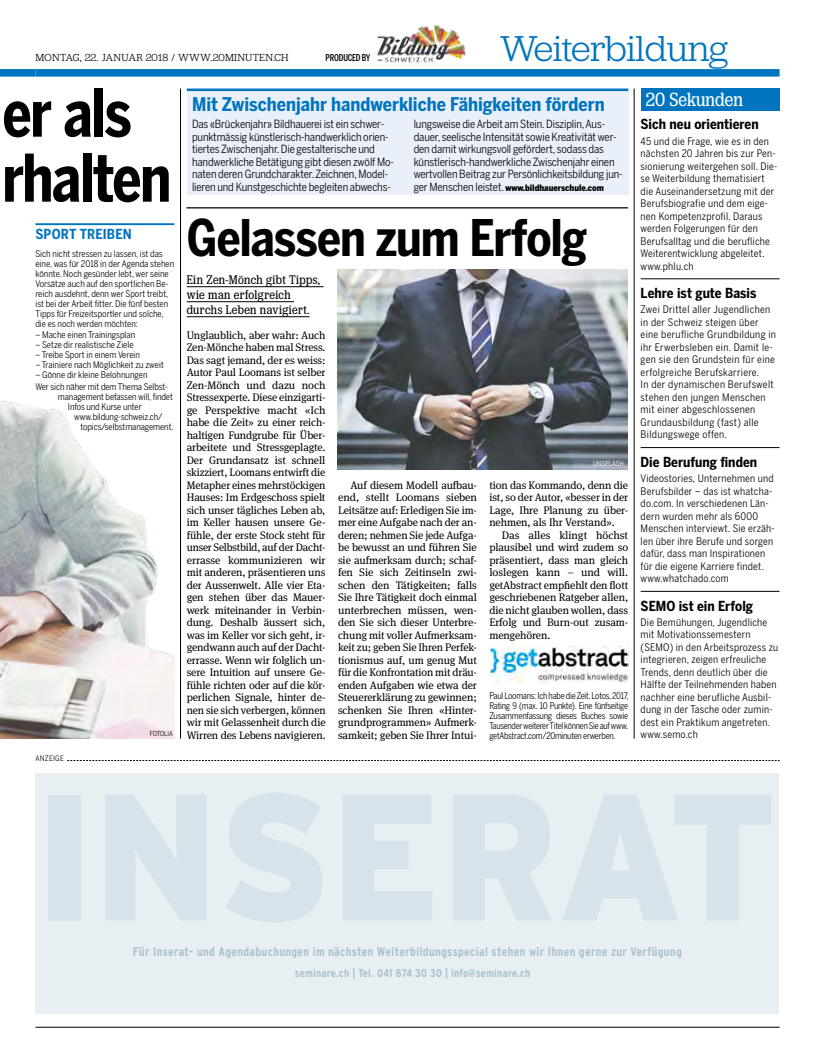
<style>
.page{position:relative;width:815px;height:1063px;background:#fff}
.page>*{position:absolute;margin:0;border:0;box-sizing:border-box;transform-origin:0 0}
.t1{font:700 65px/65px "Benton Sans Cond";letter-spacing:-.03em;color:#000;scale:.91 1}
.t2{font:700 50px "Benton Sans Cond";letter-spacing:-.025em;color:#000}
.t3{font:300 37.5px "Jubilat";letter-spacing:-.01em;color:#0074be}
.t4{font:20px "Jubilat Cond";color:#fff}
.t5{font:700 18.75px "Benton Sans Cond";color:#0074be}
.t6{font:700 13.75px "Benton Sans Cond";color:#000}
.t7{font:700 13.75px "Benton Sans Cond";letter-spacing:.01em;color:#0074be}
.t8{font:13.12px/15px "Jubilat Cond";letter-spacing:.025em;color:#000}
.t9{font:700 condensed 12.5px "Interstate";letter-spacing:.025em;color:#a8c1cf}
.t10{font:11.25px/12.5px "Benton Sans Cond";letter-spacing:-.01em;color:#000}
.t11{font:700 condensed 11.25px "Interstate";letter-spacing:.025em;color:#a8c1cf}
.t12{font:11px/12.5px "Meta Serif OT";letter-spacing:-.01em;color:#000;text-align:justify}
.t13{font:300 10.62px "Jubilat";letter-spacing:.02em;color:#000}
.t14{font:10.25px/12.5px "Benton Sans Cond";letter-spacing:.02em;color:#000}
.t15{font:10px "Courier";color:#000}
.t16{font:500 9.38px "Benton Sans Comp";letter-spacing:-.015em;color:#000}
.t17{font:9px/10px "Benton Sans Cond";color:#000}
.t18{font:900 8.75px "Benton Sans Cond";color:#000}
.t19{font:7.5px "Benton Sans Cond";letter-spacing:.04em;color:#000}
.t20{font:6.88px "Benton Sans Cond";letter-spacing:-.005em;color:#fff}
.t21{font:6.88px "Benton Sans Cond";letter-spacing:-.02em;color:#000}
.s1{font-weight:400;font-size:11.25px}
</style>
<div class="page">
<div style="left:35px;top:69px;width:745px;height:8px;background:#0074be"></div>
<div style="left:0;top:69px;width:35px;height:8px;background:#0074be"></div>
<div style="left:641px;top:89px;width:139px;height:22px;background:#0074be"></div>
<hr style="left:641px;top:278px;width:139px;height:1px;background:#000">
<hr style="left:641px;top:447px;width:139px;height:1px;background:#000">
<hr style="left:641px;top:591px;width:139px;height:1px;background:#000">
<svg style="left:67px;top:760px;width:713px;height:1px"></svg>
<hr style="left:634px;top:89px;width:1px;height:650px;background:#000">
<hr style="left:180px;top:89px;width:1px;height:650px;background:#000">
<div style="left:187px;top:89px;width:441px;height:106px;background:#e9f0fa"></div>
<hr style="left:187px;top:89px;width:441px;height:2px;background:#0074be">
<hr style="left:187px;top:286px;width:137px;height:1px;background:#000">
<hr style="left:187px;top:301px;width:107px;height:1px;background:#000">
<hr style="left:187px;top:316px;width:122px;height:1px;background:#000">
<hr style="left:186px;top:207px;width:442px;height:1px;background:#000">
<hr style="left:35px;top:1027px;width:745px;height:1px;background:#000">
<img style="left:377px;top:24px;width:89px;height:39px">
<hr style="left:35px;top:223px;width:139px;height:2px;background:#0074be">
<img style="left:489px;top:647px;width:139px;height:36px">
<img style="left:338px;top:270px;width:290px;height:200px">
<img style="left:0;top:400px;width:174px;height:339px">
<div style="left:35px;top:773px;width:744px;height:241px;background:#e8eff3"></div>
<h3 class="t3" style="left:500px;top:29px;width:230px">Weiterbildung</h3>
<h3 class="t4" style="left:646px;top:88px;width:99px">20 Sekunden</h3>
<p class="t6" style="left:641px;top:116px;width:120px">Sich neu orientieren</p>
<p class="t14" style="left:641px;top:135px;width:138px">45 und die Frage, wie es in den nächsten 20 Jahren bis zur Pen&shy;sionierung weitergehen soll. Die&shy;se Weiterbildung thematisiert die Auseinandersetzung mit der<br>Berufsbiografie und dem eige&shy;nen Kompetenzprofil. Daraus werden Folgerungen für den<br>Berufsalltag und die berufliche<br>Weiterentwicklung abgeleitet. www.phlu.ch</p>
<p class="t6" style="left:641px;top:285px;width:117px">Lehre ist gute Basis</p>
<p class="t14" style="left:641px;top:303px;width:137px">Zwei Drittel aller Jugendlichen in der Schweiz steigen über eine berufliche Grundbildung in ihr Erwerbsleben ein. Damit le&shy;gen sie den Grundstein für eine erfolgreiche Berufskarriere.<br>In der dynamischen Berufswelt stehen den jungen Menschen mit einer abgeschlossenen<br>Grundausbildung (fast) alle<br>Bildungswege offen.</p>
<p class="t6" style="left:641px;top:454px;width:118px">Die Berufung finden</p>
<p class="t14" style="left:641px;top:472px;width:136px">Videostories, Unternehmen und<br>Berufsbilder – das ist whatcha&shy;do.com. In verschiedenen Län&shy;dern wurden mehr als 6000<br>Menschen interviewt. Sie erzäh&shy;len über ihre Berufe und sorgen dafür, dass man Inspirationen für die eigene Karriere findet. www.whatchado.com</p>
<p class="t6" style="left:641px;top:598px;width:114px">SEMO ist ein Erfolg</p>
<p class="t14" style="left:641px;top:616px;width:139px">Die Bemühungen, Jugendliche mit Motivationssemestern (SEMO) in den Arbeitsprozess zu integrieren, zeigen erfreuliche<br>Trends, denn deutlich über die<br>Hälfte der Teilnehmenden haben nachher eine berufliche Ausbil&shy;dung in der Tasche oder zumin&shy;dest ein Praktikum angetreten. www.semo.ch</p>
<p class="t13" style="left:35px;top:52px;width:255px">MONTAG, 22. JANUAR 2018 / WWW.20MINUTEN.CH</p>
<p class="t16" style="left:326px;top:52px;width:46px">PRODUCED BY</p>
<h1 class="t1" style="left:2px;top:80px;width:188px">er als rhalten</h1>
<h3 class="t5" style="left:192px;top:93px;width:414px">Mit Zwischenjahr handwerkliche Fähigkeiten fördern</h3>
<p class="t10" style="left:192px;top:118px;width:204px">Das «Brückenjahr» Bildhauerei ist ein schwer&shy;punktmässig künstlerisch-handwerklich orien&shy;tiertes Zwischenjahr. Die gestalterische und handwerkliche Betätigung gibt diesen zwölf Mo&shy;naten deren Grundcharakter. Zeichnen, Model&shy;lieren und Kunstgeschichte begleiten abwechs-</p>
<p class="t10" style="left:414px;top:118px;width:210px">lungsweise die Arbeit am Stein. Disziplin, Aus&shy;dauer, seelische Intensität sowie Kreativität wer&shy;den damit wirkungsvoll gefördert, sodass das künstlerisch-handwerkliche Zwischenjahr einen wertvollen Beitrag zur Persönlichkeitsbildung jun-</p>
<p class="t18" style="left:414px;top:182px;width:192px"><span class="s1">ger Menschen leistet.</span> www.bildhauerschule.com</p>
<h2 class="t2" style="left:187px;top:208px;width:402px">Gelassen zum Erfolg</h2>
<p class="t7" style="left:35px;top:226px;width:98px">SPORT TREIBEN</p>
<p class="t17" style="left:35px;top:248px;width:140px">Sich nicht stressen zu lassen, ist das eine, was für 2018 in der Agenda stehen könnte. Noch gesünder lebt, wer seine Vorsätze auch auf den sportlichen Be&shy;reich ausdehnt, denn wer Sport treibt, ist bei der Arbeit fitter. Die fünf besten Tipps für Freizeitsportler und solche, die es noch werden möchten:</p>
<p class="t17" style="left:35px;top:330px;width:101px">– Mache einen Trainingsplan</p>
<p class="t17" style="left:35px;top:340px;width:100px">– Setze dir realistische Ziele</p>
<p class="t17" style="left:35px;top:350px;width:106px">– Treibe Sport in einem Verein</p>
<p class="t17" style="left:35px;top:360px;width:130px">– Trainiere nach Möglichkeit zu zweit</p>
<p class="t17" style="left:35px;top:369px;width:134px;line-height:11.8px">– Gönne dir kleine Belohnungen<br>Wer sich näher mit dem Thema Selbst-</p>
<p class="t17" style="left:68px;top:392px;width:106px;text-indent:-10px">management befassen will, findet<br>Infos und Kurse unter</p>
<p class="t17" style="left:80px;top:412px;width:95px;text-indent:-6px">www.bildung-schweiz.ch/ topics/selbstmanagement.</p>
<p class="t8" style="left:187px;top:272px;width:135px">Ein Zen-Mönch gibt Tipps, wie man erfolgreich durchs Leben navigiert.</p>
<p class="t12" style="left:187px;top:329px;width:140px">Unglaublich, aber wahr: Auch Zen-Mönche haben mal Stress.<br>Das sagt jemand, der es weiss:<br>Autor Paul Loomans ist selber Zen-Mönch und dazu noch Stressexperte. Diese einzigarti&shy;ge Perspektive macht «Ich habe die Zeit» zu einer reich&shy;haltigen Fundgrube für Über&shy;arbeitete und Stressgeplagte.<br>Der Grundansatz ist schnell skizziert, Loomans entwirft die Metapher eines mehrstöckigen Hauses: Im Erdgeschoss spielt sich unser tägliches Leben ab, im Keller hausen unsere Ge&shy;fühle, der erste Stock steht für unser Selbstbild, auf der Dacht&shy;errasse kommunizieren wir mit anderen, präsentieren uns der Aussenwelt. Alle vier Eta&shy;gen stehen über das Mauer&shy;werk miteinander in Verbin&shy;dung. Deshalb äussert sich, was im Keller vor sich geht, ir&shy;gendwann auch auf der Dacht&shy;errasse. Wenn wir folglich un&shy;sere Intuition auf unsere Ge&shy;fühle richten oder auf die kör&shy;perlichen Signale, hinter de&shy;nen sie sich verbergen, können wir mit Gelassenheit durch die Wirren des Lebens navigieren.</p>
<p class="t20" style="left:593px;top:460px;width:32px">UNSPLASH</p>
<p class="t12" style="left:338px;top:479px;width:140px;text-indent:12px">Auf diesem Modell aufbau&shy;end, stellt Loomans sieben Leitsätze auf: Erledigen Sie im&shy;mer eine Aufgabe nach der an&shy;deren; nehmen Sie jede Aufga&shy;be bewusst an und führen Sie sie aufmerksam durch; schaf&shy;fen Sie sich Zeitinseln zwi&shy;schen den Tätigkeiten; falls Sie Ihre Tätigkeit doch einmal unterbrechen müssen, wen&shy;den Sie sich dieser Unterbre&shy;chung mit voller Aufmerksam&shy;keit zu; geben Sie Ihren Perfek&shy;tionismus auf, um genug Mut für die Konfrontation mit dräu&shy;enden Aufgaben wie etwa der Steuererklärung zu gewinnen; schenken Sie Ihren «Hinter&shy;grundprogrammen» Aufmerk&shy;samkeit; geben Sie Ihrer Intui-</p>
<p class="t12" style="left:489px;top:479px;width:140px">tion das Kommando, denn die ist, so der Autor, «besser in der Lage, Ihre Planung zu über&shy;nehmen, als Ihr Verstand».</p>
<p class="t12" style="left:489px;top:529px;width:140px;text-indent:12px">Das alles klingt höchst plausibel und wird zudem so präsentiert, dass man gleich loslegen kann – und will. getAbstract empfiehlt den flott geschriebenen Ratgeber allen, die nicht glauben wollen, dass Erfolg und Burn-out zusam&shy;mengehören.</p>
<p class="t17" style="left:489px;top:690px;width:141px;text-align:justify">Paul Loomans: Ich habe die Zeit. Lotos, 2017, Rating 9 (max. 10 Punkte). Eine fünfseitige Zusammenfassung dieses Buches sowie Tausender weiterer Titel können Sie auf www. getAbstract.com/20minuten erwerben.</p>
<p class="t15" style="left:39px;top:713px;width:433px">Anzeige_Spezial_32.qxp:Anzeige_Spezial_32 14.1.2010 15:00 Uhr Seite 1</p>
<p class="t21" style="left:150px;top:730px;width:25px">FOTOLIA</p>
<p class="t19" style="left:35px;top:754px;width:30px">ANZEIGE</p>
<p class="t9" style="left:133px;top:945px;width:550px">Für Inserat- und Agendabuchungen im nächsten Weiterbildungsspecial stehen wir Ihnen gerne zur Verfügung</p>
<p class="t11" style="left:295px;top:967px;width:237px">seminare.ch | Tel. 041 874 30 30 | info@seminare.ch</p>
</div>
